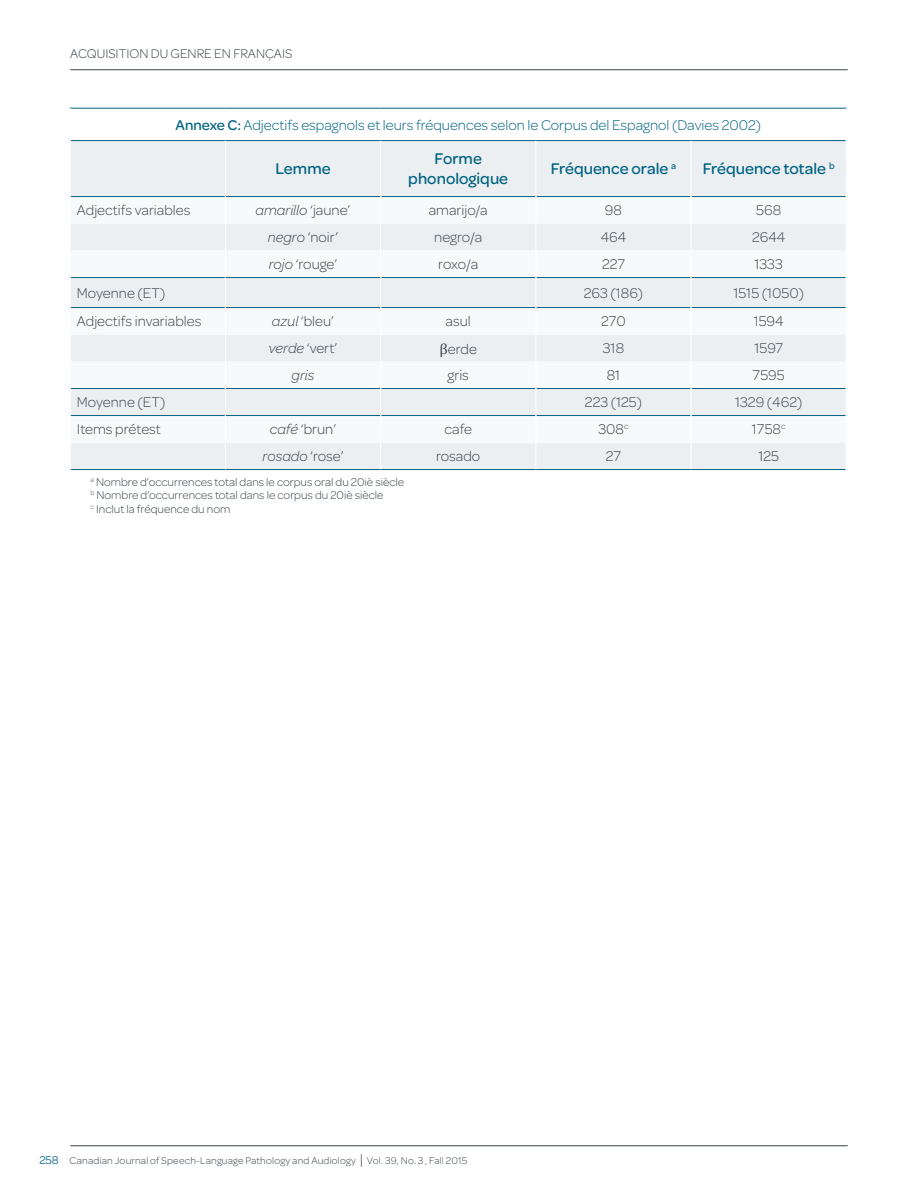
<style>
.page{position:relative;width:918px;height:1188px;background:#fff}
.page>*{position:absolute;margin:0;border:0;box-sizing:border-box;transform-origin:0 0}
.Table_text_centered{font:500 16.5px/19.8px "Omnes";color:#016382;text-align:center}
.Table_text_centered-2{font:300 15px "Omnes";color:#3d474e}
.Appendix_paragraph{font:300 15px "Omnes";color:#016382}
.Table_cell_indented{font:300 15px "Omnes";color:#3d474e}
.Table_text_centered-3{font:italic 300 15px "Omnes";color:#3d474e}
.Running_Head{font:300 13.5px "Omnes";color:#3d474e}
.Table_notes{font:300 12px "Omnes";color:#3d474e}
.t1{font:300 10.5px "Omnes";letter-spacing:.015em;color:#3d474e}
.s1{font-weight:500}
.s2{font-style:normal}
.s3{font-style:italic}
.s4{font-family:"Cambria Math";font-weight:400}
.s5{font-weight:400;font-size:12px;color:#0c6988}
.s6{font-size:15px}
</style>
<div class="page">
<hr style="left:71px;top:69px;width:776px;height:1px;background:#3d474e">
<hr style="left:71px;top:1146px;width:776px;height:1px;background:#3d474e">
<div style="left:71px;top:141px;width:775px;height:328px;background:#ebeff2"></div>
<svg style="left:71px;top:197px;width:775px;height:246px"></svg>
<hr style="left:70px;top:108px;width:155px;height:1px;background:#016382">
<hr style="left:225px;top:108px;width:156px;height:1px;background:#016382">
<hr style="left:381px;top:108px;width:155px;height:1px;background:#016382">
<hr style="left:536px;top:108px;width:155px;height:1px;background:#016382">
<hr style="left:691px;top:108px;width:156px;height:1px;background:#016382">
<hr style="left:71px;top:469px;width:154px;height:1px;background:#016382">
<hr style="left:225px;top:469px;width:156px;height:1px;background:#016382">
<hr style="left:381px;top:469px;width:155px;height:1px;background:#016382">
<hr style="left:536px;top:469px;width:155px;height:1px;background:#016382">
<hr style="left:691px;top:469px;width:155px;height:1px;background:#016382">
<hr style="left:71px;top:140px;width:154px;height:1px;background:#016382">
<hr style="left:225px;top:140px;width:156px;height:1px;background:#016382">
<hr style="left:381px;top:140px;width:155px;height:1px;background:#016382">
<hr style="left:536px;top:140px;width:155px;height:1px;background:#016382">
<hr style="left:691px;top:140px;width:155px;height:1px;background:#016382">
<hr style="left:71px;top:388px;width:154px;height:1px;background:#016382">
<hr style="left:226px;top:388px;width:154px;height:1px;background:#016382">
<hr style="left:381px;top:388px;width:154px;height:1px;background:#016382">
<hr style="left:536px;top:388px;width:155px;height:1px;background:#016382">
<hr style="left:692px;top:388px;width:154px;height:1px;background:#016382">
<hr style="left:71px;top:415px;width:154px;height:1px;background:#016382">
<hr style="left:226px;top:415px;width:154px;height:1px;background:#016382">
<hr style="left:381px;top:415px;width:154px;height:1px;background:#016382">
<hr style="left:536px;top:415px;width:155px;height:1px;background:#016382">
<hr style="left:692px;top:415px;width:154px;height:1px;background:#016382">
<hr style="left:71px;top:277px;width:154px;height:1px;background:#016382">
<hr style="left:226px;top:277px;width:154px;height:1px;background:#016382">
<hr style="left:381px;top:277px;width:154px;height:1px;background:#016382">
<hr style="left:536px;top:277px;width:155px;height:1px;background:#016382">
<hr style="left:692px;top:277px;width:154px;height:1px;background:#016382">
<hr style="left:71px;top:307px;width:154px;height:1px;background:#016382">
<hr style="left:226px;top:307px;width:154px;height:1px;background:#016382">
<hr style="left:381px;top:307px;width:154px;height:1px;background:#016382">
<hr style="left:536px;top:307px;width:155px;height:1px;background:#016382">
<hr style="left:692px;top:307px;width:154px;height:1px;background:#016382">
<hr style="left:71px;top:196px;width:154px;height:1px;background:#016382">
<hr style="left:226px;top:196px;width:154px;height:1px;background:#016382">
<hr style="left:381px;top:196px;width:154px;height:1px;background:#016382">
<hr style="left:536px;top:196px;width:155px;height:1px;background:#016382">
<hr style="left:692px;top:196px;width:154px;height:1px;background:#016382">
<hr style="left:70px;top:108px;width:1px;height:33px;background:#fff">
<hr style="left:846px;top:108px;width:1px;height:33px;background:#fff">
<hr style="left:225px;top:141px;width:1px;height:56px;background:#fff">
<hr style="left:380px;top:141px;width:1px;height:56px;background:#fff">
<hr style="left:535px;top:141px;width:1px;height:56px;background:#fff">
<hr style="left:691px;top:141px;width:1px;height:56px;background:#fff">
<svg style="left:225px;top:197px;width:1px;height:81px"></svg>
<svg style="left:380px;top:197px;width:1px;height:81px"></svg>
<svg style="left:535px;top:197px;width:1px;height:81px"></svg>
<svg style="left:691px;top:197px;width:1px;height:81px"></svg>
<hr style="left:225px;top:278px;width:1px;height:30px;background:#fff">
<hr style="left:380px;top:278px;width:1px;height:30px;background:#fff">
<hr style="left:535px;top:278px;width:1px;height:30px;background:#fff">
<hr style="left:691px;top:278px;width:1px;height:30px;background:#fff">
<svg style="left:225px;top:308px;width:1px;height:161px"></svg>
<svg style="left:380px;top:308px;width:1px;height:161px"></svg>
<svg style="left:535px;top:308px;width:1px;height:161px"></svg>
<svg style="left:691px;top:308px;width:1px;height:161px"></svg>
<p class="Running_Head" style="left:70px;top:45px;width:224px">ACQUISITION DU GENRE EN FRANÇAIS</p>
<p class="Appendix_paragraph" style="left:176px;top:115px;width:587px"><span class="s1">Annexe C:</span> Adjectifs espagnols et leurs fréquences selon le Corpus del Espagnol (Davies 2002)</p>
<p class="Table_text_centered" style="left:275px;top:158px;width:57px">Lemme</p>
<p class="Table_text_centered" style="left:408px;top:148px;width:101px">Forme phonologique</p>
<p class="Table_text_centered" style="left:551px;top:158px;width:127px">Fréquence orale <sup>a</sup></p>
<p class="Table_text_centered" style="left:703px;top:158px;width:133px">Fréquence totale <sup>b</sup></p>
<p class="Table_cell_indented" style="left:77px;top:200px;width:115px">Adjectifs variables</p>
<p class="Table_text_centered-3" style="left:256px;top:201px;width:96px">amarillo <span class="s2">‘jaune’</span></p>
<p class="Table_text_centered-2" style="left:429px;top:200px;width:61px">amarijo/a</p>
<p class="Table_text_centered-2" style="left:605px;top:200px;width:19px">98</p>
<p class="Table_text_centered-2" style="left:756px;top:200px;width:26px">568</p>
<p class="Table_text_centered-2" style="left:268px;top:227px;width:72px"><span class="s3">negro</span> ‘noir’</p>
<p class="Table_text_centered-2" style="left:434px;top:227px;width:49px">negro/a</p>
<p class="Table_text_centered-2" style="left:601px;top:227px;width:27px">464</p>
<p class="Table_text_centered-2" style="left:752px;top:227px;width:35px">2644</p>
<p class="Table_text_centered-2" style="left:269px;top:254px;width:70px"><span class="s3">rojo</span> ‘rouge’</p>
<p class="Table_text_centered-2" style="left:438px;top:254px;width:41px">roxo/a</p>
<p class="Table_text_centered-2" style="left:602px;top:254px;width:24px">227</p>
<p class="Table_text_centered-2" style="left:754px;top:254px;width:30px">1333</p>
<p class="Table_cell_indented" style="left:77px;top:283px;width:90px">Moyenne (ET)</p>
<p class="Table_text_centered-2" style="left:584px;top:283px;width:61px">263 (186)</p>
<p class="Table_text_centered-2" style="left:733px;top:283px;width:72px">1515 (1050)</p>
<p class="Table_cell_indented" style="left:77px;top:311px;width:126px">Adjectifs invariables</p>
<p class="Table_text_centered-2" style="left:272px;top:311px;width:64px"><span class="s3">azul</span> ‘bleu’</p>
<p class="Table_text_centered-2" style="left:446px;top:311px;width:27px">asul</p>
<p class="Table_text_centered-2" style="left:601px;top:311px;width:26px">270</p>
<p class="Table_text_centered-2" style="left:754px;top:311px;width:32px">1594</p>
<p class="Table_text_centered-2" style="left:269px;top:338px;width:70px"><span class="s3">verde</span> ‘vert’</p>
<p class="Table_text_centered-2" style="left:440px;top:339px;width:39px"><span class="s4">β</span>erde</p>
<p class="Table_text_centered-2" style="left:603px;top:338px;width:23px">318</p>
<p class="Table_text_centered-2" style="left:755px;top:338px;width:30px">1597</p>
<p class="Table_text_centered-3" style="left:292px;top:366px;width:24px">gris</p>
<p class="Table_text_centered-2" style="left:448px;top:365px;width:23px">gris</p>
<p class="Table_text_centered-2" style="left:607px;top:365px;width:15px">81</p>
<p class="Table_text_centered-2" style="left:753px;top:365px;width:34px">7595</p>
<p class="Table_cell_indented" style="left:77px;top:392px;width:90px">Moyenne (ET)</p>
<p class="Table_text_centered-2" style="left:585px;top:392px;width:59px">223 (125)</p>
<p class="Table_text_centered-2" style="left:735px;top:392px;width:69px">1329 (462)</p>
<p class="Table_cell_indented" style="left:77px;top:419px;width:85px">Items prétest</p>
<p class="Table_text_centered-2" style="left:270px;top:419px;width:68px"><span class="s3">café</span> ‘brun’</p>
<p class="Table_text_centered-2" style="left:445px;top:419px;width:29px">cafe</p>
<p class="Table_text_centered-2" style="left:598px;top:419px;width:32px">308<sup>c</sup></p>
<p class="Table_text_centered-2" style="left:752px;top:419px;width:35px">1758<sup>c</sup></p>
<p class="Table_text_centered-3" style="left:263px;top:447px;width:83px">rosado <span class="s2">‘rose’</span></p>
<p class="Table_text_centered-2" style="left:436px;top:446px;width:46px">rosado</p>
<p class="Table_text_centered-2" style="left:606px;top:446px;width:17px">27</p>
<p class="Table_text_centered-2" style="left:758px;top:446px;width:22px">125</p>
<p class="Table_notes" style="left:90px;top:474px;width:315px"><sup>a</sup> Nombre d’occurrences total dans le corpus oral du 20iè siècle</p>
<p class="Table_notes" style="left:90px;top:487px;width:295px"><sup>b</sup> Nombre d’occurrences total dans le corpus du 20iè siècle</p>
<p class="Table_notes" style="left:90px;top:501px;width:141px"><sup>c</sup> Inclut la fréquence du nom</p>
<p class="t1" style="left:39px;top:1154px;width:429px"><span class="s5">258</span> Canadian Journal of Speech-Language Pathology and Audiology <span class="s6">|</span> Vol. 39, No. 3 , Fall 2015</p>
</div>
